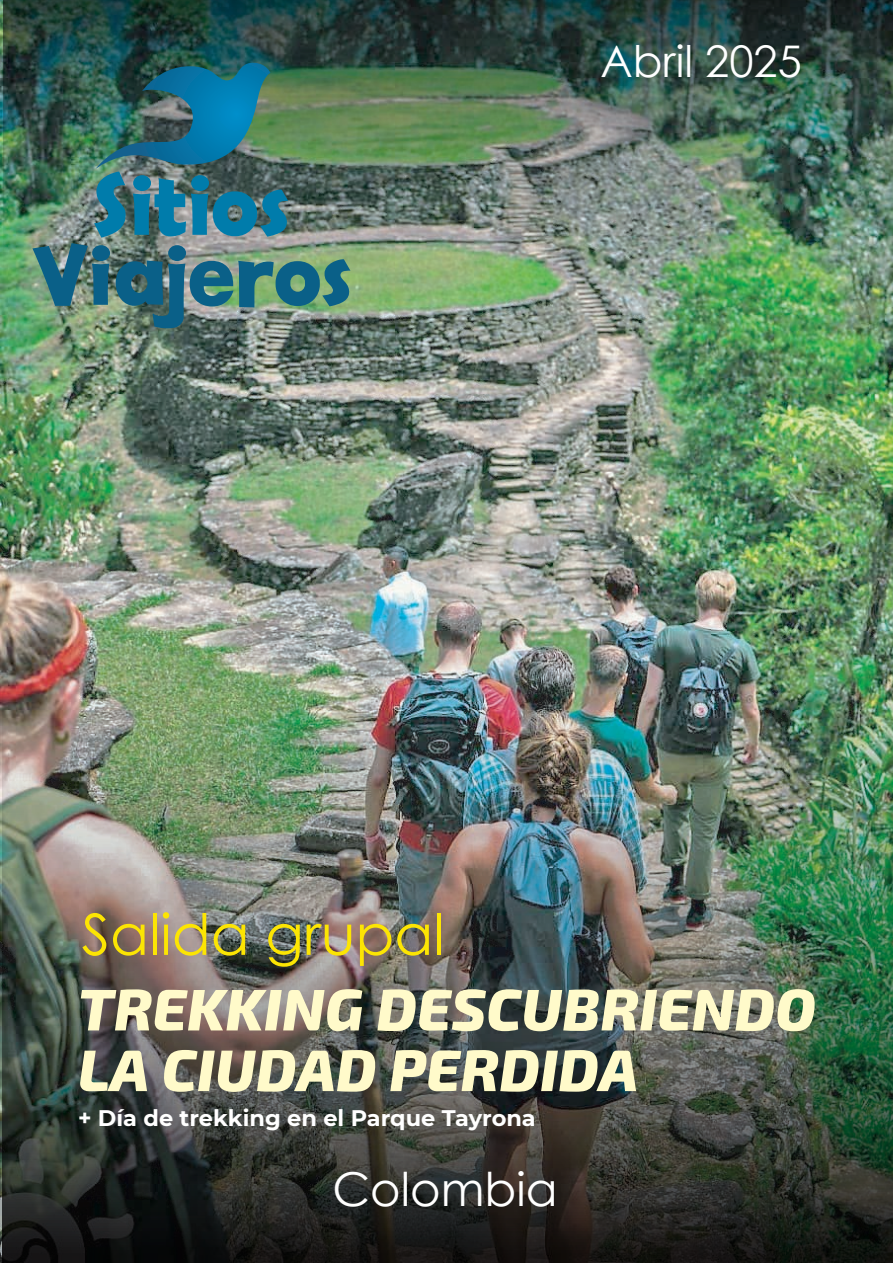
<style>
.page{position:relative;width:893px;height:1263px;background:#fff}
.page>*{position:absolute;margin:0;border:0;box-sizing:border-box;transform-origin:0 0}
.t1{font:italic 800 58.65px/60.6px "Exo 2";color:#fffaca}
.t2{font:57px "Century Gothic";color:#fce503}
.t3{font:46.65px "Century Gothic";color:#fff}
.t4{font:43.65px "Century Gothic";color:#fff}
.t5{font:700 22.5px "Montserrat";color:#fff}
</style>
<div class="page">
<img style="left:2px;top:350px;width:891px;height:913px">
<img style="left:4px;top:0;width:889px;height:463px">
<img style="left:32px;top:63px;width:319px;height:265px">
<p class="t4" style="left:600px;top:31px;width:203px">Abril 2025</p>
<p class="t2" style="left:82px;top:894px;width:364px">Salida grupal</p>
<p class="t1" style="left:78px;top:981px;width:739px">TREKKING DESCUBRIENDO<br>LA CIUDAD PERDIDA</p>
<p class="t5" style="left:78px;top:1102px;width:459px">+ Día de trekking en el Parque Tayrona</p>
<p class="t3" style="left:332px;top:1156px;width:227px">Colombia</p>
</div>
